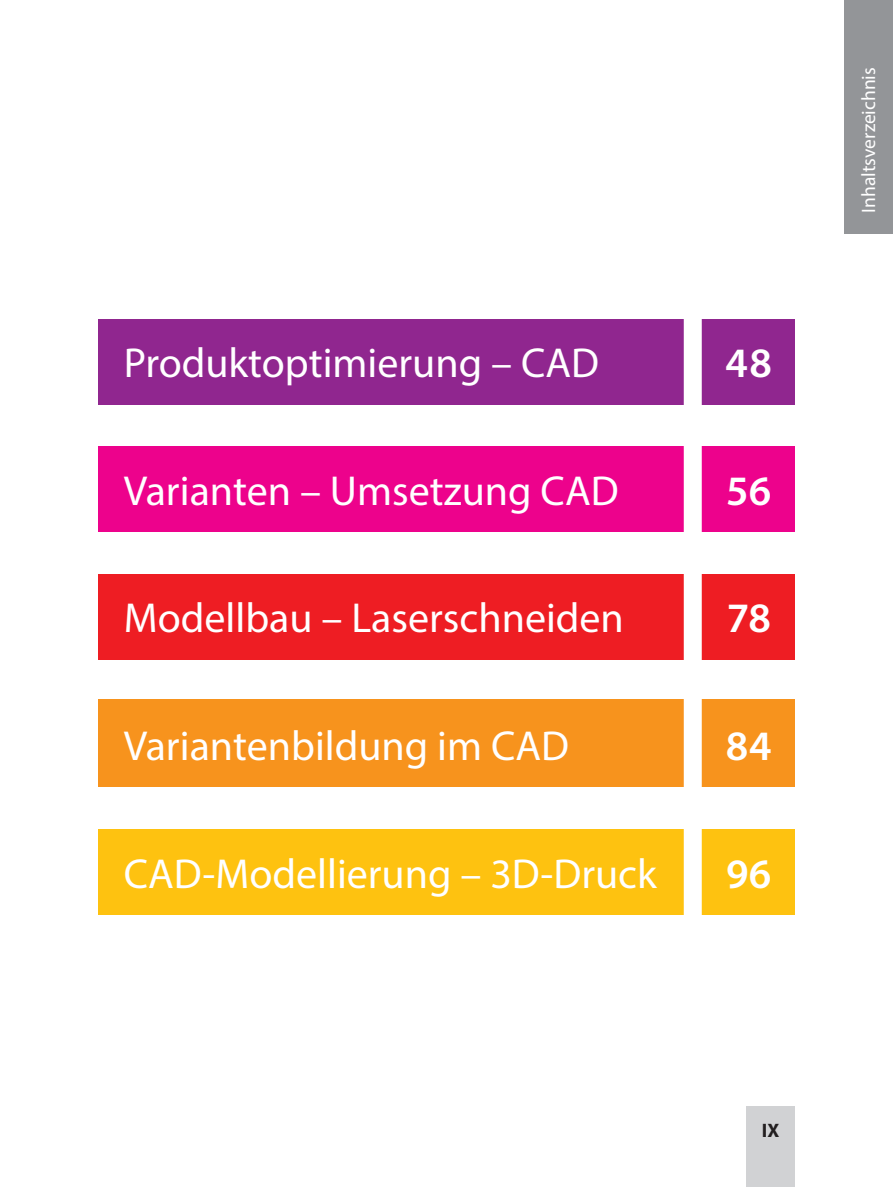
<style>
.page{position:relative;width:893px;height:1187px;background:#fff}
.page>*{position:absolute;margin:0;border:0;box-sizing:border-box;transform-origin:0 0}
.t1{font:42px "Myriad Pro Regular 3";color:#fff}
.t2{font:42px "Myriad Pro Semibold 2";color:#fff}
.t3{font:19.5px "Myriad Pro Regular 4";color:#fff}
.t4{font:19.5px "Myriad Pro Bold 22";color:#231f20}
</style>
<div class="page">
<div style="left:844px;top:0;width:49px;height:234px;background:#939598"></div>
<div style="left:746px;top:1106px;width:49px;height:80px;background:#d1d2d4"></div>
<div style="left:98px;top:319px;width:697px;height:85px;background:#90268f"></div>
<div style="left:98px;top:446px;width:697px;height:85px;background:#ed028c"></div>
<div style="left:98px;top:574px;width:697px;height:85px;background:#ee1d23"></div>
<div style="left:98px;top:699px;width:697px;height:88px;background:#f7931d"></div>
<div style="left:98px;top:829px;width:697px;height:85px;background:#fec210"></div>
<div style="left:684px;top:276px;width:18px;height:798px;background:#fff"></div>
<p class="t1" style="left:124px;top:337px;width:477px">Produktoptimierung – CAD</p>
<p class="t2" style="left:725px;top:336px;width:48px">48</p>
<p class="t1" style="left:124px;top:465px;width:497px">Varianten – Umsetzung CAD</p>
<p class="t2" style="left:726px;top:464px;width:47px">56</p>
<p class="t1" style="left:124px;top:592px;width:502px">Modellbau – Laserschneiden</p>
<p class="t2" style="left:727px;top:591px;width:46px">78</p>
<p class="t1" style="left:124px;top:720px;width:447px">Variantenbildung im CAD</p>
<p class="t2" style="left:726px;top:719px;width:47px">84</p>
<p class="t1" style="left:124px;top:847px;width:535px">CAD-Modellierung – 3D-Druck</p>
<p class="t2" style="left:726px;top:846px;width:47px">96</p>
<p class="t3" style="left:857px;top:213px;width:147px;rotate:-90deg">Inhaltsverzeichnis</p>
<p class="t4" style="left:762px;top:1117px;width:19px">IX</p>
</div>
